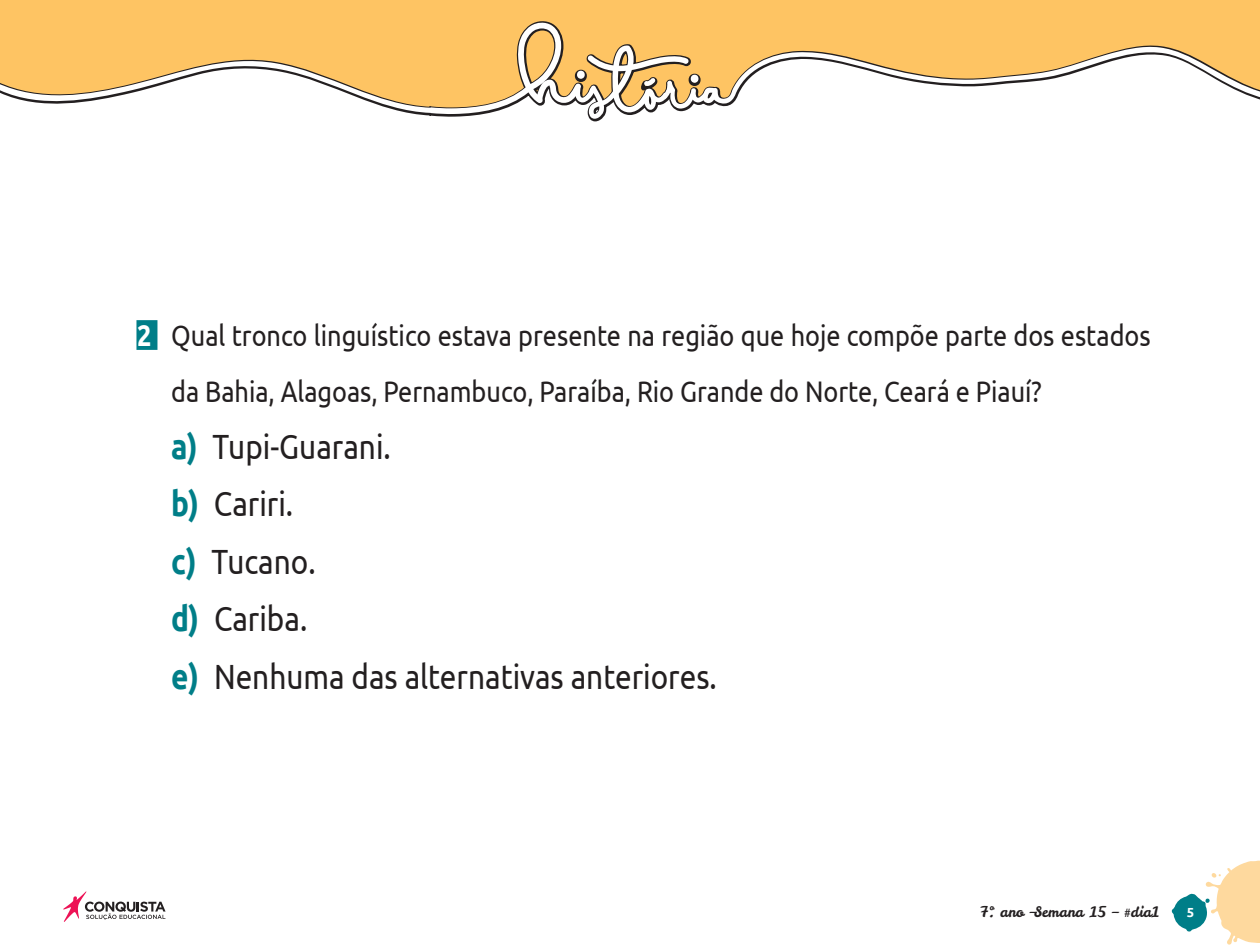
<style>
.page{position:relative;width:1260px;height:945px;background:#fff}
.page>*{position:absolute;margin:0;border:0;box-sizing:border-box;transform-origin:0 0}
._01_Letra_-_alternat{font:35px "Ubuntu";color:#231f20;scale:.85 1}
._01_Número{font:29.75px/56px "Ubuntu";color:#231f20;scale:.85 1}
.t1{font:14.35px "Leckerli One";color:#231f20}
.t2{font:700 13.12px "Ubuntu";color:#fff}
.s1{font-weight:700;color:#fff}
.s2{font-weight:700;color:#007e88}
</style>
<div class="page">
<svg style="left:1172px;top:861px;width:88px;height:84px"></svg>
<svg style="left:63px;top:891px;width:103px;height:31px"></svg>
<svg style="left:0;top:0;width:1260px;height:122px;background:#fdca75"></svg>
<svg style="left:0;top:22px;width:1260px;height:97px;fill:#fec463"></svg>
<div style="left:136px;top:320px;width:21px;height:30px;background:#007e88"></div>
<p class="_01_Número" style="left:171px;top:306px;width:1154px;text-indent:-34px"><span class="s1">2</span> Qual tronco linguístico estava presente na região que hoje compõe parte dos estados da Bahia, Alagoas, Pernambuco, Paraíba, Rio Grande do Norte, Ceará e Piauí?</p>
<p class="_01_Letra_-_alternat" style="left:171px;top:425px;width:260px"><span class="s2">a)</span> Tupi-Guarani.</p>
<p class="_01_Letra_-_alternat" style="left:171px;top:483px;width:145px"><span class="s2">b)</span> Cariri.</p>
<p class="_01_Letra_-_alternat" style="left:171px;top:540px;width:172px"><span class="s2">c)</span> Tucano.</p>
<p class="_01_Letra_-_alternat" style="left:171px;top:598px;width:162px"><span class="s2">d)</span> Cariba.</p>
<p class="_01_Letra_-_alternat" style="left:171px;top:655px;width:644px"><span class="s2">e)</span> Nenhuma das alternativas anteriores.</p>
<p class="t1" style="left:980px;top:903px;width:181px">7º. ano –Semana 15 – #dia1</p>
<p class="t2" style="left:1187px;top:905px;width:9px">5</p>
</div>
